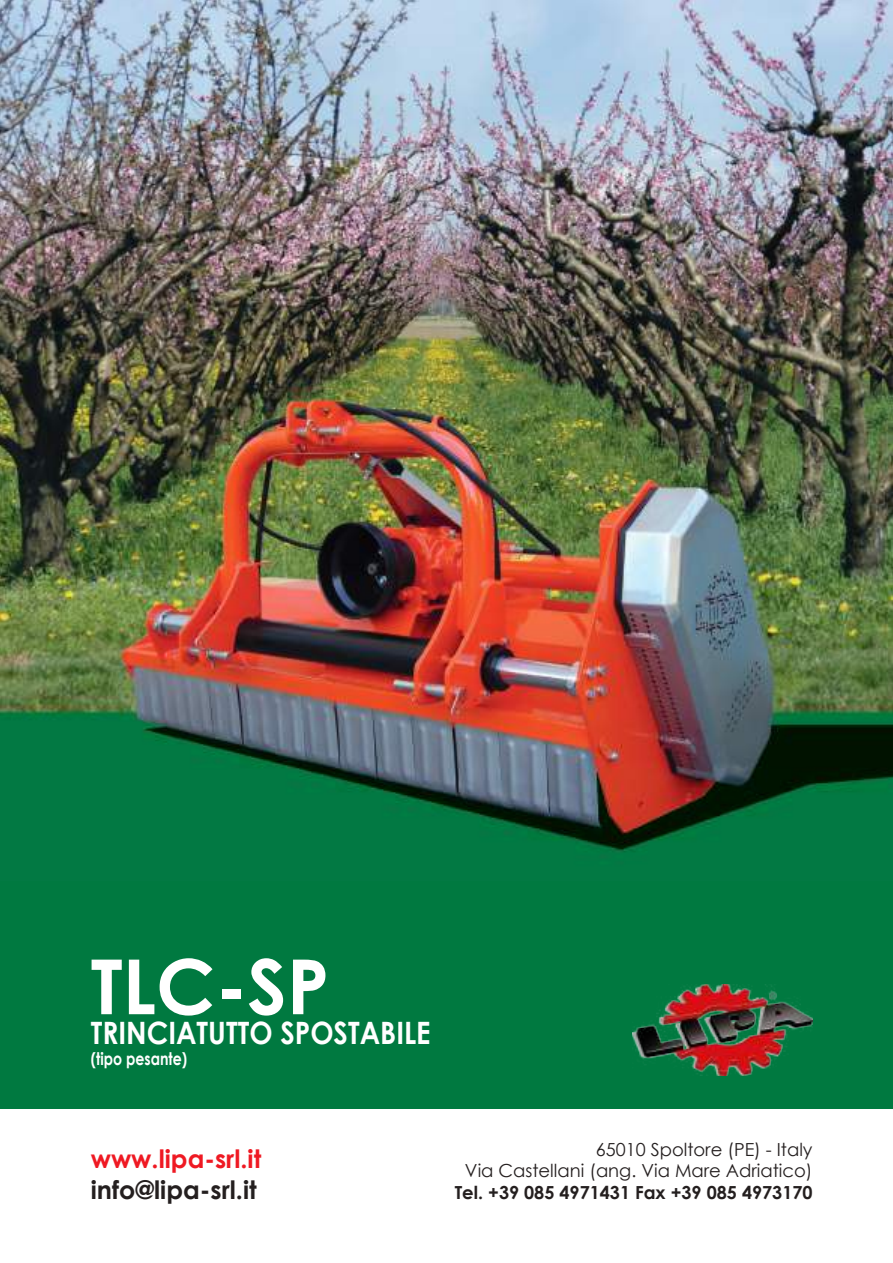
<style>
.page{position:relative;width:893px;height:1263px;background:#fff}
.page>*{position:absolute;margin:0;border:0;box-sizing:border-box;transform-origin:0 0}
.t1{font:700 76.05px "Century Gothic";color:#fff}
.t2{font:700 30.75px "Century Gothic";color:#fff;scale:.9 1}
.t3{font:700 25.35px "Century Gothic";color:#241f1f}
.t4{font:700 25.35px "Century Gothic";color:#ef1923}
.t5{font:18px/21.6px "Century Gothic";color:#241f1f;text-align:right}
.t6{font:700 18px "Century Gothic";color:#241f1f}
.t7{font:700 17.4px "Century Gothic";color:#fff;scale:.81 1}
</style>
<div class="page">
<img style="left:0;top:0;width:893px;height:881px">
<div style="left:0;top:881px;width:893px;height:231px;background:#007940"></div>
<img style="left:632px;top:984px;width:181px;height:91px">
<div style="left:0;top:1110px;width:893px;height:153px;background:#fff"></div>
<h1 class="t1" style="left:91px;top:939px;width:240px">TLC-SP</h1>
<h2 class="t2" style="left:91px;top:1014px;width:379px">TRINCIATUTTO SPOSTABILE</h2>
<p class="t7" style="left:91px;top:1048px;width:121px">(tipo pesante)</p>
<h3 class="t4" style="left:91px;top:1143px;width:172px">www.lipa-srl.it</h3>
<h3 class="t3" style="left:91px;top:1174px;width:167px">info@lipa-srl.it</h3>
<p class="t5" style="left:465px;top:1138px;width:349px">65010 Spoltore (PE) - Italy<br>Via Castellani (ang. Via Mare Adriatico)</p>
<p class="t6" style="left:455px;top:1181px;width:359px">Tel. +39 085 4971431 Fax +39 085 4973170</p>
</div>
